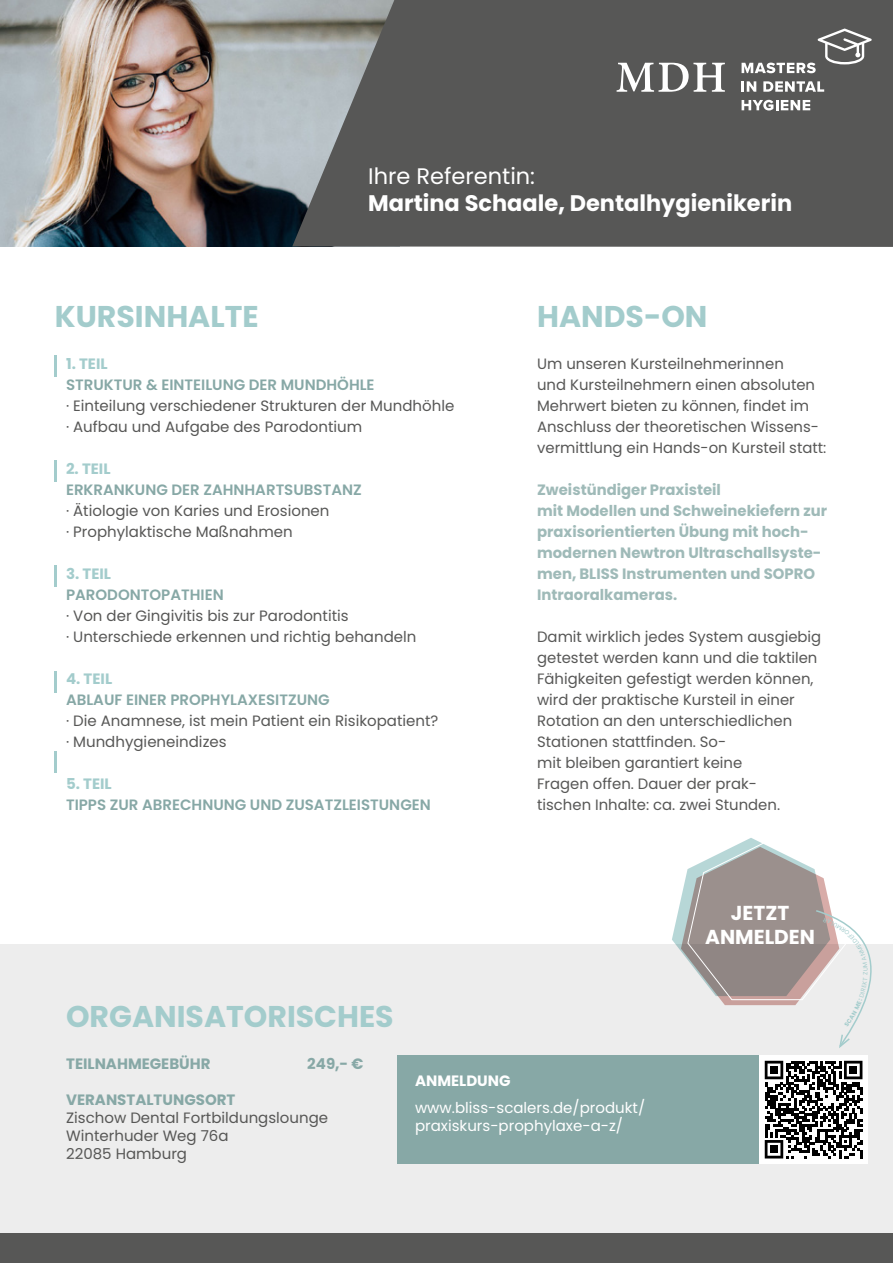
<style>
.page{position:relative;width:893px;height:1263px;background:#fff}
.page>*{position:absolute;margin:0;border:0;box-sizing:border-box;transform-origin:0 0}
.t1{font:700 30px "Poppins";color:#a3cccc}
.t2{font:700 22.5px/27px "Poppins";color:#fff}
.t3{font:700 20.1px/24.2px "Poppins";color:#fff;text-align:center}
.t4{font:15px/21px "Poppins";color:#575756}
.t5{font:700 15px/21px "Poppins";color:#9fbab8}
.t6{font:600 15px "Poppins";color:#87a8a6}
.t7{font:15px/18px "Poppins";color:#fff}
.t8{font:700 15px "Poppins";color:#87a8a6}
.t9{font:700 15px "Poppins";color:#a3cccc}
.t10{font:700 15px "Poppins";color:#fff}
.s1{font-weight:400}
</style>
<div class="page">
<div style="left:0;top:944px;width:893px;height:300px;background:#ededed"></div>
<div style="left:397px;top:1055px;width:449px;height:109px;background:#87a8a6"></div>
<div style="left:0;top:1234px;width:893px;height:29px;background:#575756"></div>
<hr style="left:55px;top:356px;width:2px;height:21px;background:#a3cccc">
<hr style="left:55px;top:460px;width:2px;height:21px;background:#a3cccc">
<hr style="left:55px;top:565px;width:2px;height:21px;background:#a3cccc">
<hr style="left:55px;top:671px;width:2px;height:21px;background:#a3cccc">
<hr style="left:55px;top:751px;width:2px;height:22px;background:#a3cccc">
<img style="left:0;top:0;width:292px;height:246px">
<svg style="left:292px;top:0;width:601px;height:247px;background:#5e5e5e"></svg>
<div style="left:759px;top:1055px;width:109px;height:109px;background:#fff"></div>
<svg style="left:765px;top:1061px;width:97px;height:97px"></svg>
<div style="left:770px;top:1066px;width:8px;height:8px;background:#000"></div>
<div style="left:849px;top:1066px;width:8px;height:8px;background:#000"></div>
<div style="left:770px;top:1145px;width:8px;height:8px;background:#000"></div>
<svg style="left:617px;top:63px;width:108px;height:29px"></svg>
<svg style="left:742px;top:81px;width:14px;height:11px"></svg>
<svg style="left:763px;top:81px;width:61px;height:11px"></svg>
<svg style="left:742px;top:100px;width:68px;height:10px"></svg>
<svg style="left:742px;top:29px;width:130px;height:44px;background:#717171"></svg>
<svg style="left:672px;top:838px;width:200px;height:210px"></svg>
<p class="t1" style="left:55px;top:299px;width:205px">KURSINHALTE</p>
<p class="t2" style="left:368px;top:162px;width:426px"><span class="s1">Ihre Referentin:<br></span>Martina Schaale, Dentalhygienikerin</p>
<p class="t1" style="left:537px;top:299px;width:172px">HANDS-ON</p>
<p class="t9" style="left:66px;top:355px;width:43px">1. TEIL</p>
<p class="t6" style="left:66px;top:376px;width:310px">STRUKTUR &amp; EINTEILUNG DER MUNDHÖHLE</p>
<p class="t4" style="left:66px;top:395px;width:390px">· Einteilung verschiedener Strukturen der Mundhöhle</p>
<p class="t4" style="left:66px;top:416px;width:298px">· Aufbau und Aufgabe des Parodontium</p>
<p class="t9" style="left:66px;top:460px;width:46px">2. TEIL</p>
<p class="t6" style="left:66px;top:481px;width:297px">ERKRANKUNG DER ZAHNHARTSUBSTANZ</p>
<p class="t4" style="left:66px;top:500px;width:265px">· Ätiologie von Karies und Erosionen</p>
<p class="t4" style="left:66px;top:521px;width:228px">· Prophylaktische Maßnahmen</p>
<p class="t9" style="left:66px;top:565px;width:47px">3. TEIL</p>
<p class="t6" style="left:66px;top:586px;width:159px">PARODONTOPATHIEN</p>
<p class="t4" style="left:66px;top:605px;width:284px">· Von der Gingivitis bis zur Parodontitis</p>
<p class="t4" style="left:66px;top:626px;width:352px">· Unterschiede erkennen und richtig behandeln</p>
<p class="t9" style="left:66px;top:670px;width:48px">4. TEIL</p>
<p class="t6" style="left:66px;top:691px;width:265px">ABLAUF EINER PROPHYLAXESITZUNG</p>
<p class="t4" style="left:66px;top:710px;width:374px">· Die Anamnese, ist mein Patient ein Risikopatient?</p>
<p class="t4" style="left:66px;top:731px;width:162px">· Mundhygieneindizes</p>
<p class="t9" style="left:66px;top:775px;width:47px">5. TEIL</p>
<p class="t6" style="left:66px;top:796px;width:366px">TIPPS ZUR ABRECHNUNG UND ZUSATZLEISTUNGEN</p>
<p class="t1" style="left:66px;top:999px;width:329px">ORGANISATORISCHES</p>
<p class="t4" style="left:537px;top:353px;width:291px">Um unseren Kursteilnehmerinnen<br>und Kursteilnehmern einen absoluten Mehrwert bieten zu können, findet im Anschluss der theoretischen Wissens&shy;vermittlung ein Hands-on Kursteil statt:</p>
<p class="t5" style="left:537px;top:479px;width:292px">Zweistündiger Praxisteil<br>mit Modellen und Schweinekiefern zur praxisorientierten Übung mit hoch&shy;modernen Newtron Ultraschallsyste&shy;men, BLISS Instrumenten und SOPRO<br>Intraoralkameras.</p>
<p class="t4" style="left:537px;top:626px;width:286px">Damit wirklich jedes System ausgiebig getestet werden kann und die taktilen Fähigkeiten gefestigt werden können, wird der praktische Kursteil in einer Rotation an den unterschiedlichen Stationen stattfinden. So-<br>mit bleiben garantiert keine<br>Fragen offen. Dauer der prak-<br>tischen Inhalte: ca. zwei Stunden.</p>
<p class="t3" style="left:705px;top:901px;width:111px">JETZT<br>ANMELDEN</p>
<p class="t8" style="left:66px;top:1055px;width:146px">TEILNAHMEGEBÜHR</p>
<p class="t8" style="left:307px;top:1055px;width:58px">249,- €</p>
<p class="t8" style="left:66px;top:1091px;width:171px">VERANSTALTUNGSORT</p>
<p class="t4" style="left:66px;top:1107px;width:264px">Zischow Dental Fortbildungslounge</p>
<p class="t4" style="left:66px;top:1125px;width:164px">Winterhuder Weg 76a</p>
<p class="t4" style="left:66px;top:1143px;width:122px">22085 Hamburg</p>
<p class="t10" style="left:415px;top:1072px;width:97px">ANMELDUNG</p>
<p class="t7" style="left:415px;top:1098px;width:232px">www.bliss-scalers.de/produkt/ praxiskurs-prophylaxe-a-z/</p>
</div>
